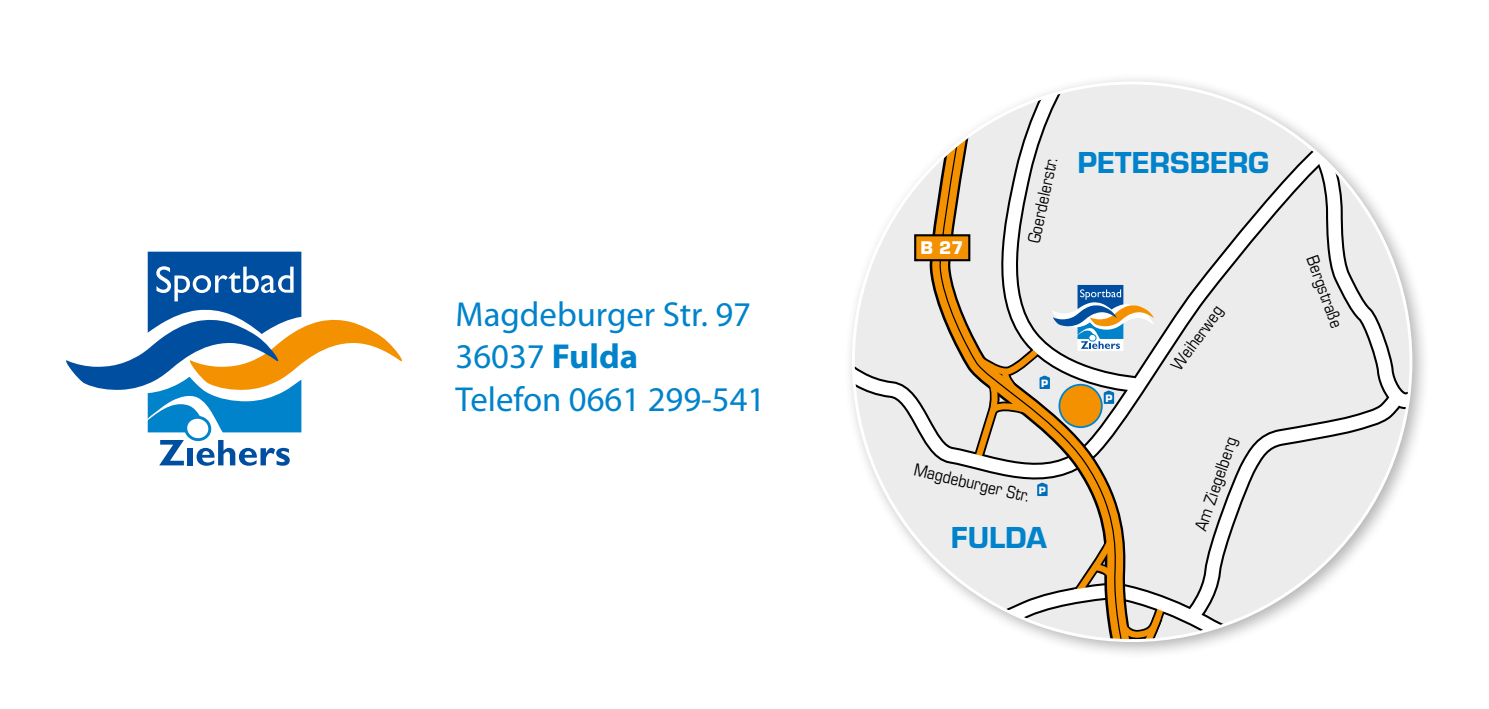
<style>
.page{position:relative;width:1489px;height:709px;background:#fff}
.page>*{position:absolute;margin:0;border:0;box-sizing:border-box;transform-origin:0 0}
.t1{font:34.75px/42.8px "Myriad Pro";color:#0083cb}
.t2{font:31.5px "Eurostile T Heav";color:#0083cb}
.t3{font:condensed 17px "Eurostile";color:#000}
.t4{font:700 17px "Eurostile";color:#fff}
.t5{font:11px "Eurostile T Blac";color:#fff}
.s1{font-weight:700}
</style>
<div class="page">
<svg style="left:66px;top:252px;width:336px;height:214px"></svg>
<div style="left:842px;top:72px;width:588px;height:588px;background:#000;opacity:.3"></div>
<svg style="left:853px;top:83px;width:62px;height:52px"></svg>
<svg style="left:886px;top:544px;width:29px;height:96px"></svg>
<svg style="left:853px;top:135px;width:62px;height:409px"></svg>
<svg style="left:853px;top:275px;width:33px;height:365px"></svg>
<svg style="left:920px;top:83px;width:16px;height:557px"></svg>
<svg style="left:936px;top:83px;width:33px;height:557px"></svg>
<div style="left:915px;top:235px;width:54px;height:25px;background:#f39100"></div>
<div style="left:914px;top:234px;width:56px;height:27px;border:2px solid #000"></div>
<svg style="left:969px;top:83px;width:441px;height:557px"></svg>
<h1 class="t1" style="left:455px;top:292px;width:311px">Magdeburger Str. 97<br>36037 <span class="s1">Fulda<br></span>Telefon 0661 299-541</h1>
<p class="t4" style="left:920px;top:237px;width:45px">B 27</p>
<p class="t3" style="left:1023px;top:241px;width:90px;rotate:-78deg">Goerdelerstr.</p>
<p class="t5" style="left:1041px;top:377px;width:9px">P</p>
<p class="t3" style="left:916px;top:459px;width:120px;rotate:13deg">Magdeburger Str.</p>
<p class="t5" style="left:1038px;top:484px;width:9px">P</p>
<h2 class="t2" style="left:950px;top:520px;width:97px">FULDA</h2>
<h2 class="t2" style="left:1077px;top:145px;width:193px">PETERSBERG</h2>
<p class="t5" style="left:1105px;top:392px;width:9px">P</p>
<p class="t3" style="left:1166px;top:362px;width:77px;rotate:-54deg">Weiherweg</p>
<p class="t3" style="left:1190px;top:526px;width:99px;rotate:-71deg">Am Ziegelberg</p>
<p class="t3" style="left:1321px;top:253px;width:77px;rotate:70deg">Bergstraße</p>
</div>
